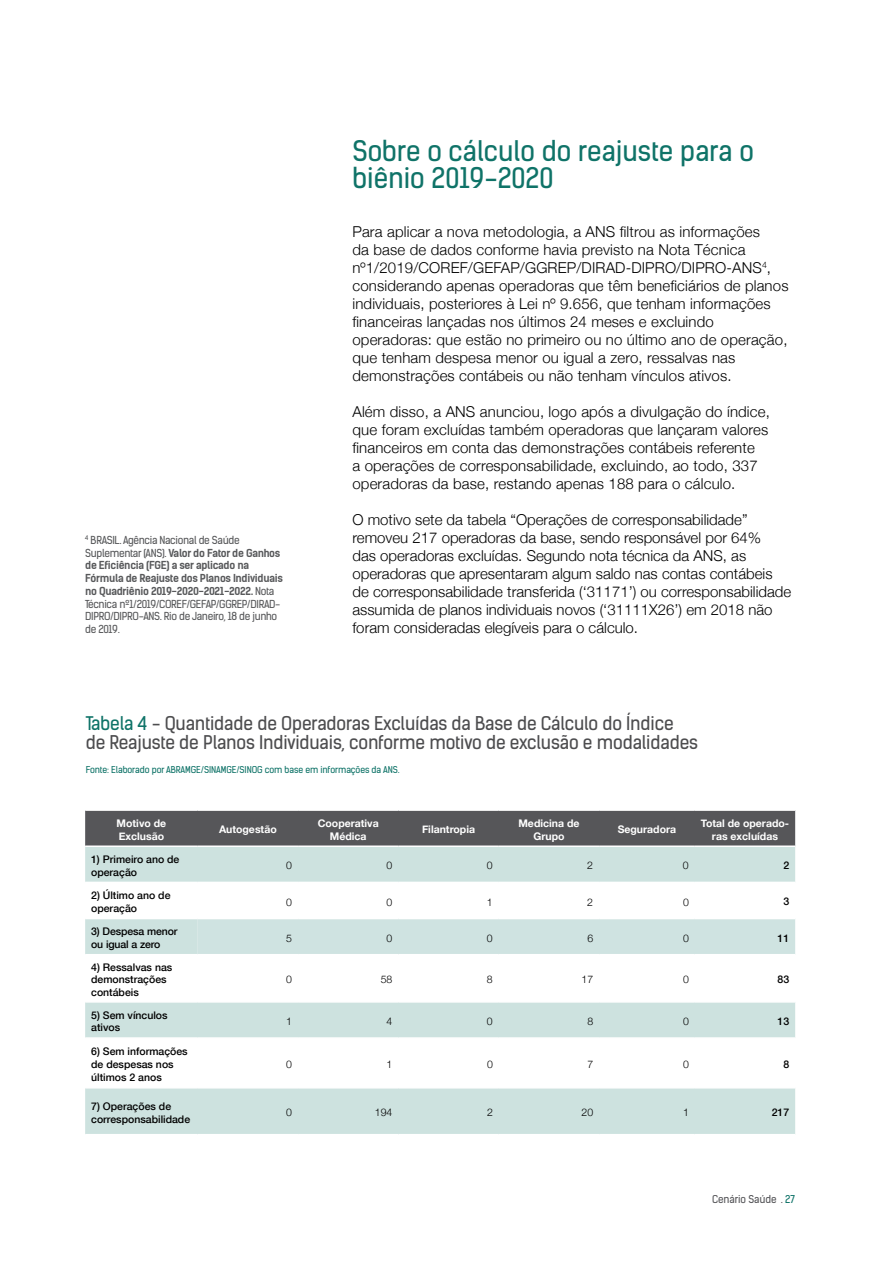
<style>
.page{position:relative;width:893px;height:1263px;background:#fff}
.page>*{position:absolute;margin:0;border:0;box-sizing:border-box;transform-origin:0 0}
.t1{font:27px/27px "Kelson Sans";color:#0f7368}
.t2{font:18px/19.5px "Kelson Sans";letter-spacing:-.01em;color:#4d4d4f}
.t3{font:300 15px/18px "Helvetica Neue";letter-spacing:.01em;color:#000}
.t4{font:10.5px/12.8px "Kelson Sans";letter-spacing:-.03em;color:#58595b}
.t5{font:500 10.5px/12.6px "Helvetica Neue";color:#000}
.t6{font:700 10.5px/12.6px "Helvetica Neue";color:#fff;text-align:center}
.t7{font:300 10.5px "Helvetica Neue";color:#000}
.t8{font:10.35px "Kelson Sans";letter-spacing:-.01em;color:#565659}
.t9{font:9px "Kelson Sans";letter-spacing:-.01em;color:#0f7368}
.s1{font-weight:700}
.s2{color:#0f7368}
</style>
<div class="page">
<div style="left:85px;top:811px;width:710px;height:34px;background:#565659"></div>
<div style="left:85px;top:847px;width:710px;height:287px;background:#cde2df"></div>
<svg style="left:85px;top:883px;width:710px;height:204px"></svg>
<hr style="left:85px;top:882px;width:113px;height:1px;background:#fff">
<hr style="left:198px;top:882px;width:100px;height:1px;background:#fff">
<hr style="left:298px;top:882px;width:100px;height:1px;background:#fff">
<hr style="left:398px;top:882px;width:101px;height:1px;background:#fff">
<hr style="left:499px;top:882px;width:100px;height:1px;background:#fff">
<hr style="left:599px;top:882px;width:96px;height:1px;background:#fff">
<hr style="left:695px;top:882px;width:100px;height:1px;background:#fff">
<hr style="left:85px;top:918px;width:113px;height:1px;background:#fff">
<hr style="left:198px;top:918px;width:100px;height:1px;background:#fff">
<hr style="left:298px;top:918px;width:100px;height:1px;background:#fff">
<hr style="left:398px;top:918px;width:101px;height:1px;background:#fff">
<hr style="left:499px;top:918px;width:100px;height:1px;background:#fff">
<hr style="left:599px;top:918px;width:96px;height:1px;background:#fff">
<hr style="left:695px;top:918px;width:100px;height:1px;background:#fff">
<hr style="left:85px;top:954px;width:113px;height:1px;background:#fff">
<hr style="left:198px;top:954px;width:100px;height:1px;background:#fff">
<hr style="left:298px;top:954px;width:100px;height:1px;background:#fff">
<hr style="left:398px;top:954px;width:101px;height:1px;background:#fff">
<hr style="left:499px;top:954px;width:100px;height:1px;background:#fff">
<hr style="left:599px;top:954px;width:96px;height:1px;background:#fff">
<hr style="left:695px;top:954px;width:100px;height:1px;background:#fff">
<hr style="left:85px;top:1001px;width:113px;height:2px;background:#fff">
<hr style="left:198px;top:1001px;width:100px;height:2px;background:#fff">
<hr style="left:298px;top:1001px;width:100px;height:2px;background:#fff">
<hr style="left:398px;top:1001px;width:101px;height:2px;background:#fff">
<hr style="left:499px;top:1001px;width:100px;height:2px;background:#fff">
<hr style="left:599px;top:1001px;width:96px;height:2px;background:#fff">
<hr style="left:695px;top:1001px;width:100px;height:2px;background:#fff">
<hr style="left:85px;top:1037px;width:113px;height:2px;background:#fff">
<hr style="left:198px;top:1037px;width:100px;height:2px;background:#fff">
<hr style="left:298px;top:1037px;width:100px;height:2px;background:#fff">
<hr style="left:398px;top:1037px;width:101px;height:2px;background:#fff">
<hr style="left:499px;top:1037px;width:100px;height:2px;background:#fff">
<hr style="left:599px;top:1037px;width:96px;height:2px;background:#fff">
<hr style="left:695px;top:1037px;width:100px;height:2px;background:#fff">
<hr style="left:85px;top:1087px;width:113px;height:1px;background:#fff">
<hr style="left:198px;top:1087px;width:100px;height:1px;background:#fff">
<hr style="left:298px;top:1087px;width:100px;height:1px;background:#fff">
<hr style="left:398px;top:1087px;width:101px;height:1px;background:#fff">
<hr style="left:499px;top:1087px;width:100px;height:1px;background:#fff">
<hr style="left:599px;top:1087px;width:96px;height:1px;background:#fff">
<hr style="left:695px;top:1087px;width:100px;height:1px;background:#fff">
<p class="t4" style="left:85px;top:534px;width:199px"><sup>4</sup> BRASIL. Agência Nacional de Saúde Suplementar (ANS). <span class="s1">Valor do Fator de Ganhos de Eficiência (FGE) a ser aplicado na Fórmula de Reajuste dos Planos Individuais no Quadriênio 2019-2020-2021-2022.</span> Nota Técnica nº1/2019/COREF/GEFAP/GGREP/DIRAD-DIPRO/DIPRO-ANS. Rio de Janeiro, 18 de junho de 2019.</p>
<h1 class="t1" style="left:352px;top:137px;width:403px">Sobre o cálculo do reajuste para o biênio 2019-2020</h1>
<p class="t3" style="left:352px;top:222px;width:438px">Para aplicar a nova metodologia, a ANS filtrou as informações<br>da base de dados conforme havia previsto na Nota Técnica nº1/2019/COREF/GEFAP/GGREP/DIRAD-DIPRO/DIPRO-ANS<sup>4</sup>, considerando apenas operadoras que têm beneficiários de planos individuais, posteriores à Lei nº 9.656, que tenham informações financeiras lançadas nos últimos 24 meses e excluindo operadoras: que estão no primeiro ou no último ano de operação, que tenham despesa menor ou igual a zero, ressalvas nas demonstrações contábeis ou não tenham vínculos ativos.</p>
<p class="t3" style="left:352px;top:402px;width:419px">Além disso, a ANS anunciou, logo após a divulgação do índice, que foram excluídas também operadoras que lançaram valores financeiros em conta das demonstrações contábeis referente<br>a operações de corresponsabilidade, excluindo, ao todo, 337 operadoras da base, restando apenas 188 para o cálculo.</p>
<p class="t3" style="left:352px;top:510px;width:440px">O motivo sete da tabela “Operações de corresponsabilidade” removeu 217 operadoras da base, sendo responsável por 64%<br>das operadoras excluídas. Segundo nota técnica da ANS, as operadoras que apresentaram algum saldo nas contas contábeis de corresponsabilidade transferida (‘31171’) ou corresponsabilidade assumida de planos individuais novos (‘31111X26’) em 2018 não foram consideradas elegíveis para o cálculo.</p>
<p class="t2" style="left:86px;top:713px;width:614px"><span class="s2">Tabela 4</span> - Quantidade de Operadoras Excluídas da Base de Cálculo do Índice<br>de Reajuste de Planos Individuais, conforme motivo de exclusão e modalidades</p>
<p class="t9" style="left:86px;top:764px;width:315px">Fonte: Elaborado por ABRAMGE/SINAMGE/SINOG com base em informações da ANS.</p>
<p class="t6" style="left:117px;top:817px;width:51px;text-align:left">Motivo de<br>Exclusão</p>
<p class="t6" style="left:219px;top:823px;width:59px">Autogestão</p>
<p class="t6" style="left:318px;top:817px;width:63px">Cooperativa<br>Médica</p>
<p class="t6" style="left:422px;top:823px;width:55px">Filantropia</p>
<p class="t6" style="left:518px;top:817px;width:63px">Medicina de<br>Grupo</p>
<p class="t6" style="left:618px;top:823px;width:60px">Seguradora</p>
<p class="t6" style="left:701px;top:817px;width:90px">Total de operado&shy;ras excluídas</p>
<p class="t5" style="left:91px;top:852px;width:90px">1) Primeiro ano de operação</p>
<p class="t7" style="left:286px;top:857px;width:7px">0</p>
<p class="t7" style="left:387px;top:857px;width:7px">0</p>
<p class="t7" style="left:487px;top:857px;width:7px">0</p>
<p class="t7" style="left:587px;top:857px;width:7px">2</p>
<p class="t7" style="left:683px;top:857px;width:7px">0</p>
<p class="t5" style="left:783px;top:859px;width:7px">2</p>
<p class="t5" style="left:91px;top:889px;width:81px">2) Último ano de operação</p>
<p class="t7" style="left:286px;top:893px;width:7px">0</p>
<p class="t7" style="left:387px;top:893px;width:7px">0</p>
<p class="t7" style="left:487px;top:893px;width:7px">1</p>
<p class="t7" style="left:587px;top:893px;width:7px">2</p>
<p class="t7" style="left:683px;top:893px;width:7px">0</p>
<p class="t5" style="left:783px;top:895px;width:7px">3</p>
<p class="t5" style="left:91px;top:925px;width:88px">3) Despesa menor ou igual a zero</p>
<p class="t7" style="left:286px;top:929px;width:7px">5</p>
<p class="t7" style="left:387px;top:929px;width:7px">0</p>
<p class="t7" style="left:487px;top:929px;width:7px">0</p>
<p class="t7" style="left:587px;top:929px;width:7px">6</p>
<p class="t7" style="left:683px;top:929px;width:7px">0</p>
<p class="t5" style="left:777px;top:931px;width:13px">11</p>
<p class="t5" style="left:91px;top:960px;width:83px">4) Ressalvas nas demonstrações contábeis</p>
<p class="t7" style="left:286px;top:971px;width:7px">0</p>
<p class="t7" style="left:381px;top:971px;width:13px">58</p>
<p class="t7" style="left:487px;top:971px;width:7px">8</p>
<p class="t7" style="left:581px;top:971px;width:13px">17</p>
<p class="t7" style="left:683px;top:971px;width:7px">0</p>
<p class="t5" style="left:777px;top:973px;width:13px">83</p>
<p class="t5" style="left:91px;top:1008px;width:78px">5) Sem vínculos ativos</p>
<p class="t7" style="left:286px;top:1013px;width:7px">1</p>
<p class="t7" style="left:387px;top:1013px;width:7px">4</p>
<p class="t7" style="left:487px;top:1013px;width:7px">0</p>
<p class="t7" style="left:587px;top:1013px;width:7px">8</p>
<p class="t7" style="left:683px;top:1013px;width:7px">0</p>
<p class="t5" style="left:777px;top:1014px;width:13px">13</p>
<p class="t5" style="left:91px;top:1045px;width:98px">6) Sem informações de despesas nos últimos 2 anos</p>
<p class="t7" style="left:286px;top:1056px;width:7px">0</p>
<p class="t7" style="left:387px;top:1056px;width:7px">1</p>
<p class="t7" style="left:487px;top:1056px;width:7px">0</p>
<p class="t7" style="left:587px;top:1056px;width:7px">7</p>
<p class="t7" style="left:683px;top:1056px;width:7px">0</p>
<p class="t5" style="left:783px;top:1057px;width:7px">8</p>
<p class="t5" style="left:91px;top:1099px;width:101px">7) Operações de corresponsabilidade</p>
<p class="t7" style="left:286px;top:1104px;width:7px">0</p>
<p class="t7" style="left:375px;top:1104px;width:19px">194</p>
<p class="t7" style="left:487px;top:1104px;width:7px">2</p>
<p class="t7" style="left:581px;top:1104px;width:13px">20</p>
<p class="t7" style="left:683px;top:1104px;width:7px">1</p>
<p class="t5" style="left:772px;top:1106px;width:19px">217</p>
<p class="t8" style="left:712px;top:1193px;width:84px">Cenário Saúde . <span class="s2">27</span></p>
</div>
